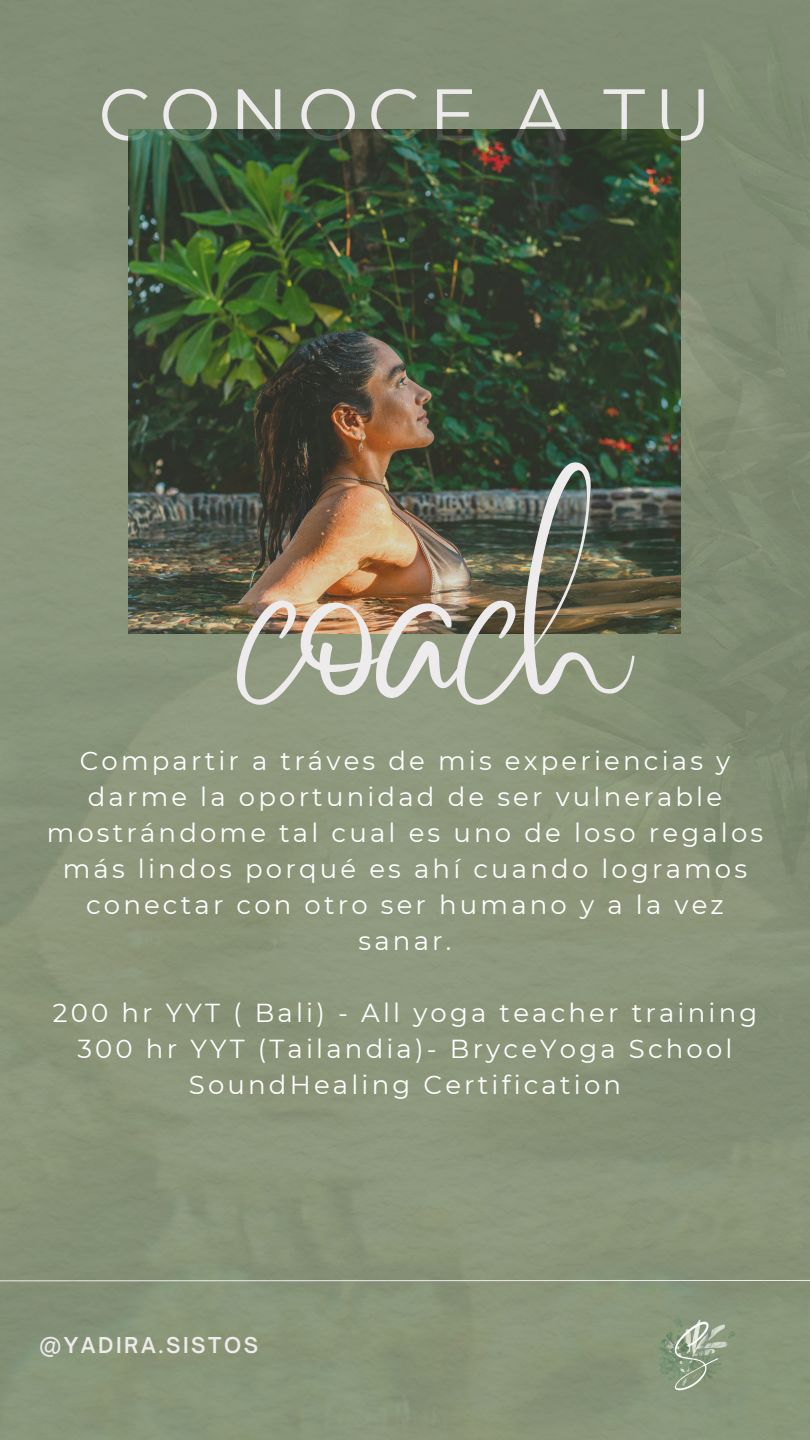
<style>
.page{position:relative;width:810px;height:1440px;background:#fff}
.page>*{position:absolute;margin:0;border:0;box-sizing:border-box;transform-origin:0 0}
.t1{font:198.9px "Better Saturday";letter-spacing:-.03em;color:#eeebed}
.t2{font:72.8px "Montserrat";letter-spacing:.12em;color:#eeebed}
.t3{font:26px/36px "Montserrat";letter-spacing:.12em;color:#fff;text-align:center}
.t4{font:600 21px "Open Sauce One";letter-spacing:.12em;color:#eeebed}
</style>
<div class="page">
<img style="left:0;top:0;width:810px;height:1440px">
<img style="left:477px;top:0;width:333px;height:914px">
<svg style="left:0;top:1280px;width:810px;height:2px;background:#b9bdb1"></svg>
<img style="left:129px;top:130px;width:552px;height:504px">
<img style="left:593px;top:1292px;width:191px;height:134px">
<p class="t2" style="left:98px;top:70px;width:615px">CONOCE A TU</p>
<p class="t1" style="left:244px;top:590px;width:390px">coach</p>
<h2 class="t3" style="left:252px;top:743px;width:125px">a tráves</h2>
<h2 class="t3" style="left:388px;top:743px;width:343px">de mis experiencias y</h2>
<h2 class="t3" style="left:88px;top:779px;width:636px">darme la oportunidad de ser vulnerable</h2>
<h2 class="t3" style="left:47px;top:815px;width:718px">mostrándome tal cual es uno de loso regalos</h2>
<h2 class="t3" style="left:63px;top:851px;width:686px">más lindos porqué es ahí cuando logramos</h2>
<h2 class="t3" style="left:86px;top:887px;width:639px">conectar con otro ser humano y a la vez</h2>
<h2 class="t3" style="left:359px;top:923px;width:94px">sanar.</h2>
<h2 class="t3" style="left:80px;top:743px;width:161px">Compartir</h2>
<h1 class="t3" style="left:53px;top:995px;width:706px">200 hr YYT ( Bali) - All yoga teacher training<br>300 hr YYT (Tailandia)- BryceYoga School<br>SoundHealing Certification</h1>
<p class="t4" style="left:39px;top:1332px;width:220px">@YADIRA.SISTOS</p>
</div>
